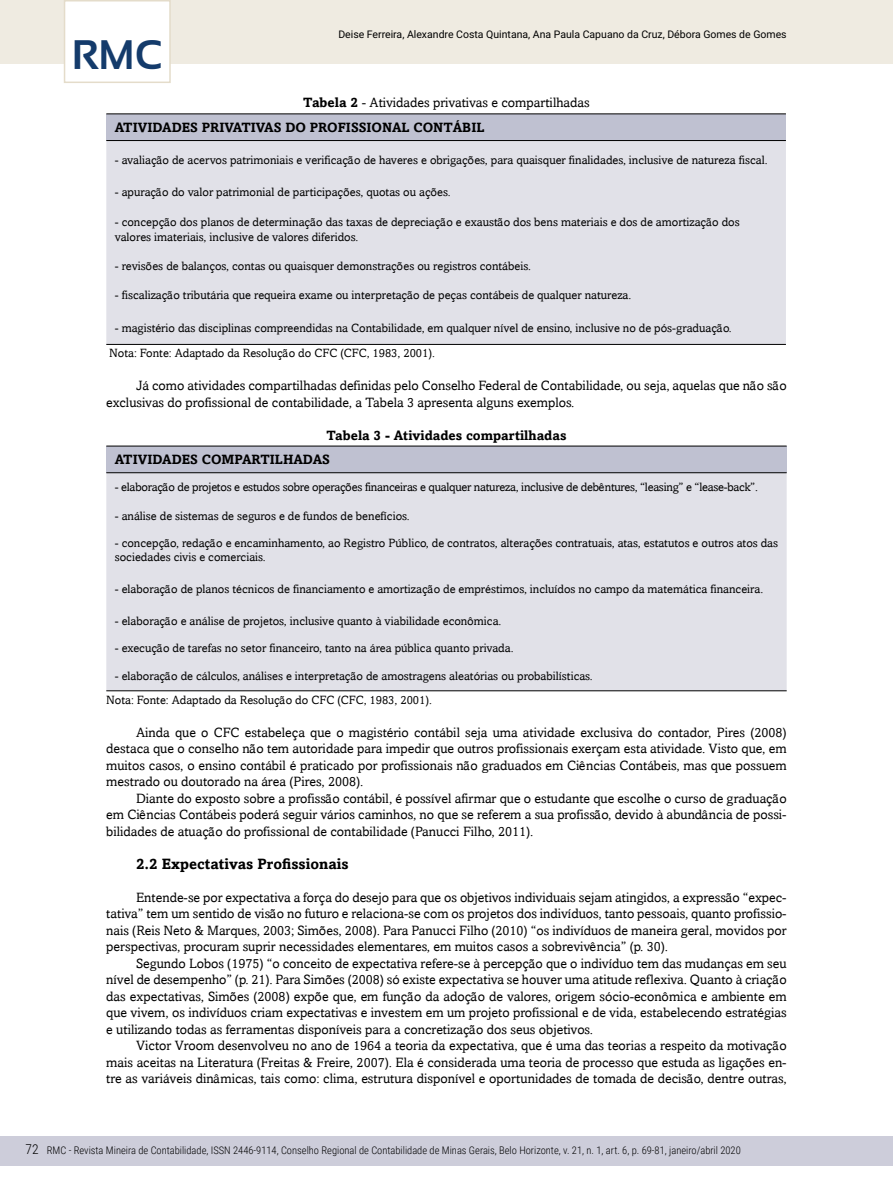
<style>
.page{position:relative;width:893px;height:1191px;background:#fff}
.page>*{position:absolute;margin:0;border:0;box-sizing:border-box;transform-origin:0 0}
.t1{font:700 41.25px "Sansation";color:#143b6b}
.t2{font:700 15px "Amasis";color:#000}
.t3{font:13.5px/16.5px "Amasis";color:#000;text-align:justify}
.t4{font:700 13.5px/24.6px "Amasis";color:#000}
.t5{font:300 13.5px "Roboto Condensed";color:#000}
.t6{font:12px/14.4px "Amasis";color:#000}
.t7{font:12px "Amasis";letter-spacing:-.02em;color:#000}
.t8{font:300 10.5px "Roboto Condensed";color:#000}
.t9{font:10.5px "Roboto";color:#000}
.s1{font-weight:400}
</style>
<div class="page">
<div style="left:0;top:1135px;width:893px;height:30px;background:#cdcdda"></div>
<div style="left:0;top:0;width:893px;height:64px;background:#efebe1"></div>
<div style="left:64px;top:0;width:107px;height:83px;background:#fff;border:2px solid #e4dcca"></div>
<div style="left:106px;top:114px;width:680px;height:26px;background:#bfc1d1"></div>
<div style="left:106px;top:141px;width:680px;height:203px;background:#e1e1e8"></div>
<hr style="left:106px;top:113px;width:680px;height:1px;background:#000">
<hr style="left:106px;top:140px;width:680px;height:1px;background:#000">
<hr style="left:106px;top:344px;width:680px;height:1px;background:#000">
<div style="left:106px;top:446px;width:681px;height:27px;background:#bfc1d1"></div>
<div style="left:106px;top:473px;width:681px;height:217px;background:#e1e1e8"></div>
<hr style="left:106px;top:446px;width:681px;height:1px;background:#000">
<hr style="left:106px;top:472px;width:681px;height:1px;background:#000">
<hr style="left:106px;top:690px;width:681px;height:1px;background:#000">
<p class="t9" style="left:338px;top:27px;width:450px">Deise Ferreira, Alexandre Costa Quintana, Ana Paula Capuano da Cruz, Débora Gomes de Gomes</p>
<h1 class="t1" style="left:72px;top:32px;width:92px">RMC</h1>
<p class="t4" style="left:115px;top:90px;width:476px;text-indent:188px">Tabela 2 <span class="s1">- Atividades privativas e compartilhadas<br></span>ATIVIDADES PRIVATIVAS DO PROFISSIONAL CONTÁBIL</p>
<p class="t6" style="left:115px;top:152px;width:654px">- avaliação de acervos patrimoniais e verificação de haveres e obrigações, para quaisquer finalidades, inclusive de natureza fiscal.</p>
<p class="t6" style="left:115px;top:185px;width:337px">- apuração do valor patrimonial de participações, quotas ou ações.</p>
<p class="t6" style="left:115px;top:215px;width:626px">- concepção dos planos de determinação das taxas de depreciação e exaustão dos bens materiais e dos de amortização dos valores imateriais, inclusive de valores diferidos.</p>
<p class="t6" style="left:115px;top:259px;width:418px">- revisões de balanços, contas ou quaisquer demonstrações ou registros contábeis.</p>
<p class="t6" style="left:115px;top:288px;width:518px">- fiscalização tributária que requeira exame ou interpretação de peças contábeis de qualquer natureza.</p>
<p class="t6" style="left:109px;top:315px;width:624px;line-height:25.3px;text-indent:6px">- magistério das disciplinas compreendidas na Contabilidade, em qualquer nível de ensino, inclusive no de pós-graduação.<br>Nota: Fonte: Adaptado da Resolução do CFC (CFC, 1983, 2001).</p>
<p class="t3" style="left:106px;top:377px;width:682px;text-indent:30px">Já como atividades compartilhadas definidas pelo Conselho Federal de Contabilidade, ou seja, aquelas que não são exclusivas do profissional de contabilidade, a Tabela 3 apresenta alguns exemplos.</p>
<p class="t4" style="left:115px;top:422px;width:453px;text-indent:212px">Tabela 3 - Atividades compartilhadas<br>ATIVIDADES COMPARTILHADAS</p>
<p class="t7" style="left:115px;top:480px;width:645px">- elaboração de projetos e estudos sobre operações financeiras e qualquer natureza, inclusive de debêntures, “leasing” e “lease-back”.</p>
<p class="t6" style="left:115px;top:508px;width:296px">- análise de sistemas de seguros e de fundos de benefícios.</p>
<p class="t6" style="left:115px;top:535px;width:665px">- concepção, redação e encaminhamento, ao Registro Público, de contratos, alterações contratuais, atas, estatutos e outros atos das sociedades civis e comerciais.</p>
<p class="t6" style="left:115px;top:581px;width:650px">- elaboração de planos técnicos de financiamento e amortização de empréstimos, incluídos no campo da matemática financeira.</p>
<p class="t6" style="left:115px;top:613px;width:388px">- elaboração e análise de projetos, inclusive quanto à viabilidade econômica.</p>
<p class="t6" style="left:115px;top:640px;width:400px">- execução de tarefas no setor financeiro, tanto na área pública quanto privada.</p>
<p class="t6" style="left:106px;top:664px;width:488px;line-height:23.5px;text-indent:9px">- elaboração de cálculos, análises e interpretação de amostragens aleatórias ou probabilísticas.<br>Nota: Fonte: Adaptado da Resolução do CFC (CFC, 1983, 2001).</p>
<p class="t3" style="left:106px;top:724px;width:682px;text-indent:30px">Ainda que o CFC estabeleça que o magistério contábil seja uma atividade exclusiva do contador, Pires (2008) destaca que o conselho não tem autoridade para impedir que outros profissionais exerçam esta atividade. Visto que, em muitos casos, o ensino contábil é praticado por profissionais não graduados em Ciências Contábeis, mas que possuem mestrado ou doutorado na área (Pires, 2008).</p>
<p class="t3" style="left:106px;top:790px;width:682px;text-indent:30px">Diante do exposto sobre a profissão contábil, é possível afirmar que o estudante que escolhe o curso de graduação em Ciências Contábeis poderá seguir vários caminhos, no que se referem a sua profissão, devido à abundância de possi&shy;bilidades de atuação do profissional de contabilidade (Panucci Filho, 2011).</p>
<p class="t2" style="left:136px;top:854px;width:214px">2.2 Expectativas Profissionais</p>
<p class="t3" style="left:106px;top:889px;width:682px;text-indent:30px">Entende-se por expectativa a força do desejo para que os objetivos individuais sejam atingidos, a expressão “expec&shy;tativa” tem um sentido de visão no futuro e relaciona-se com os projetos dos indivíduos, tanto pessoais, quanto profissio&shy;nais (Reis Neto &amp; Marques, 2003; Simões, 2008). Para Panucci Filho (2010) “os indivíduos de maneira geral, movidos por perspectivas, procuram suprir necessidades elementares, em muitos casos a sobrevivência” (p. 30).</p>
<p class="t3" style="left:106px;top:955px;width:682px;text-indent:30px">Segundo Lobos (1975) “o conceito de expectativa refere-se à percepção que o indivíduo tem das mudanças em seu nível de desempenho” (p. 21). Para Simões (2008) só existe expectativa se houver uma atitude reflexiva. Quanto à criação das expectativas, Simões (2008) expõe que, em função da adoção de valores, origem sócio-econômica e ambiente em que vivem, os indivíduos criam expectativas e investem em um projeto profissional e de vida, estabelecendo estratégias e utilizando todas as ferramentas disponíveis para a concretização dos seus objetivos.</p>
<p class="t3" style="left:106px;top:1037px;width:682px;text-indent:30px">Victor Vroom desenvolveu no ano de 1964 a teoria da expectativa, que é uma das teorias a respeito da motivação mais aceitas na Literatura (Freitas &amp; Freire, 2007). Ela é considerada uma teoria de processo que estuda as ligações en&shy;tre as variáveis dinâmicas, tais como: clima, estrutura disponível e oportunidades de tomada de decisão, dentre outras,</p>
<p class="t5" style="left:26px;top:1140px;width:15px">72</p>
<p class="t8" style="left:47px;top:1143px;width:695px">RMC - Revista Mineira de Contabilidade, ISSN 2446-9114, Conselho Regional de Contabilidade de Minas Gerais, Belo Horizonte, v. 21, n. 1, art. 6, p. 69-81, janeiro/abril 2020</p>
</div>
